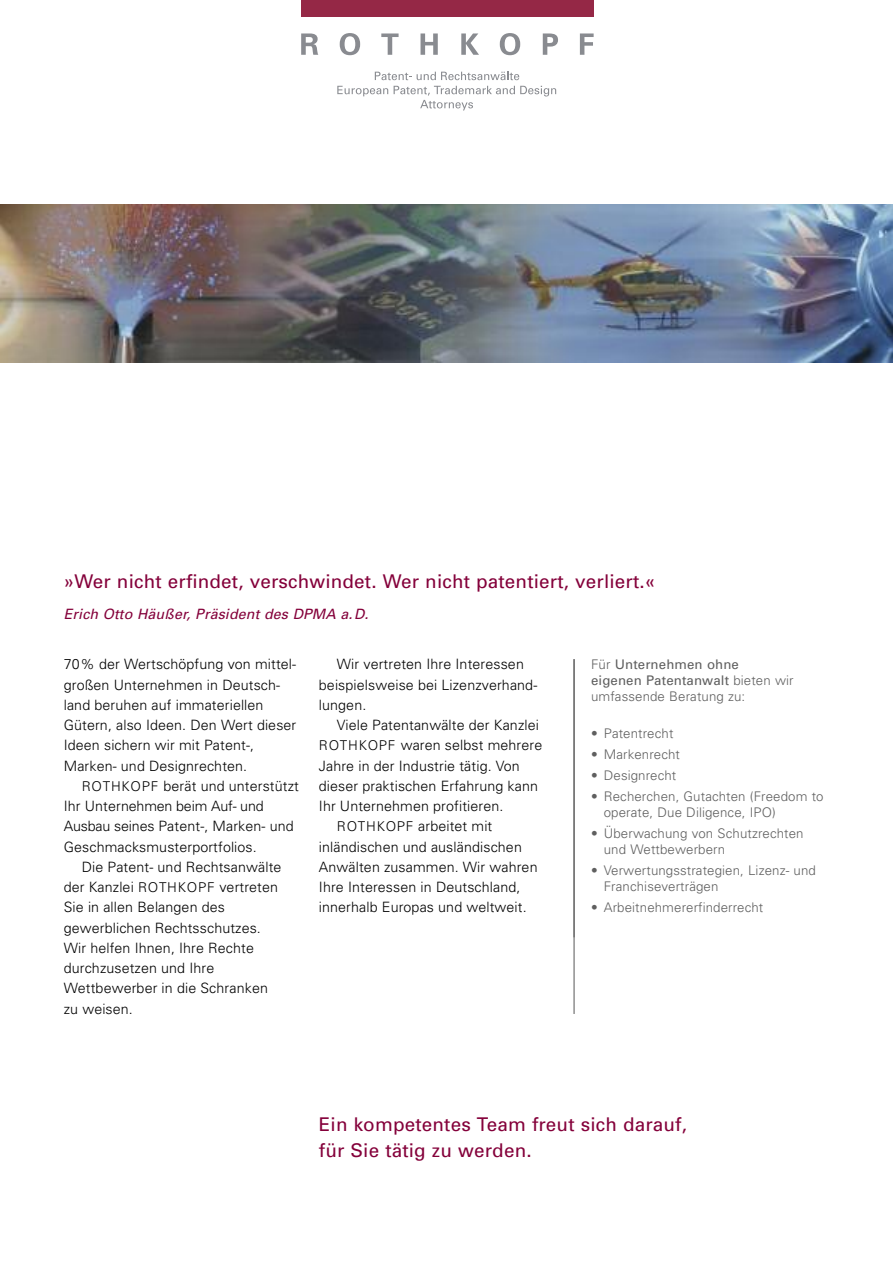
<style>
.page{position:relative;width:893px;height:1263px;background:#fff}
.page>*{position:absolute;margin:0;border:0;box-sizing:border-box;transform-origin:0 0}
.t1{font:18.9px/25.5px "Univers";letter-spacing:.01em;color:#84003a}
.t2{font:300 14.25px/20.2px "Univers";letter-spacing:.01em;color:#000}
.t3{font:italic 14.25px "Univers";letter-spacing:.01em;color:#84003a}
.t4{font:300 13.2px/16.2px "Univers";letter-spacing:.01em;color:#5f5f5f}
.t5{font:13.2px/16.2px "Univers";letter-spacing:.01em;color:#5f5f5f}
.s1{font-size:13.5px}
.s2{font-weight:300}
</style>
<div class="page">
<hr style="left:573px;top:659px;width:2px;height:355px;background:#5f5f5f">
<div style="left:301px;top:0;width:292px;height:17px;background:#952846"></div>
<svg style="left:301px;top:33px;width:17px;height:22px"></svg>
<svg style="left:340px;top:33px;width:20px;height:22px"></svg>
<svg style="left:381px;top:33px;width:18px;height:22px"></svg>
<svg style="left:421px;top:33px;width:17px;height:22px"></svg>
<svg style="left:461px;top:33px;width:18px;height:22px"></svg>
<svg style="left:500px;top:33px;width:20px;height:22px"></svg>
<svg style="left:543px;top:33px;width:15px;height:22px"></svg>
<svg style="left:580px;top:33px;width:14px;height:22px"></svg>
<svg style="left:375px;top:72px;width:144px;height:8px"></svg>
<svg style="left:337px;top:86px;width:51px;height:10px"></svg>
<svg style="left:394px;top:86px;width:162px;height:24px"></svg>
<img style="left:0;top:204px;width:893px;height:158px">
<h1 class="t1" style="left:64px;top:570px;width:593px">»Wer nicht erfindet, verschwindet. Wer nicht patentiert, verliert.«</h1>
<p class="t3" style="left:64px;top:609px;width:306px">Erich Otto Häußer, Präsident des DPMA a.D.</p>
<p class="t2" style="left:64px;top:655px;width:234px">70% der Wertschöpfung von mittel&shy;großen Unternehmen in Deutsch&shy;land beruhen auf immateriellen<br>Gütern, also Ideen. Den Wert dieser<br>Ideen sichern wir mit Patent-,<br>Marken- und Designrechten.</p>
<p class="t2" style="left:64px;top:777px;width:237px;text-indent:18px"><span class="s1">ROTHKOPF</span> berät und unterstützt<br>Ihr Unternehmen beim Auf- und<br>Ausbau seines Patent-, Marken- und<br>Geschmacksmusterportfolios.</p>
<p class="t2" style="left:64px;top:858px;width:219px;text-indent:18px">Die Patent- und Rechtsanwälte der Kanzlei <span class="s1">ROTHKOPF</span> vertreten<br>Sie in allen Belangen des gewerblichen Rechtsschutzes.<br>Wir helfen Ihnen, Ihre Rechte durchzusetzen und Ihre<br>Wettbewerber in die Schranken zu weisen.</p>
<p class="t2" style="left:319px;top:655px;width:220px;text-indent:18px">Wir vertreten Ihre Interessen beispielsweise bei Lizenzverhand&shy;lungen.</p>
<p class="t2" style="left:337px;top:716px;width:203px">Viele Patentanwälte der Kanzlei</p>
<p class="t2" style="left:319px;top:736px;width:225px"><span class="s1">ROTHKOPF</span> waren selbst mehrere</p>
<p class="t2" style="left:319px;top:757px;width:202px">Jahre in der Industrie tätig. Von</p>
<p class="t2" style="left:319px;top:777px;width:221px">dieser praktischen Erfahrung kann</p>
<p class="t2" style="left:319px;top:797px;width:186px">Ihr Unternehmen profitieren.</p>
<p class="t2" style="left:337px;top:817px;width:157px"><span class="s1">ROTHKOPF</span> arbeitet mit</p>
<p class="t2" style="left:319px;top:838px;width:205px">inländischen und ausländischen</p>
<p class="t2" style="left:319px;top:858px;width:220px">Anwälten zusammen. Wir wahren</p>
<p class="t2" style="left:319px;top:878px;width:203px">Ihre Interessen in Deutschland,</p>
<p class="t2" style="left:319px;top:898px;width:209px">innerhalb Europas und weltweit.</p>
<p class="t5" style="left:591px;top:657px;width:204px"><span class="s2">Für</span> Unternehmen ohne<br>eigenen Patentanwalt <span class="s2">bieten wir umfassende Beratung zu:</span></p>
<p class="t4" style="left:591px;top:727px;width:84px">• Patentrecht</p>
<p class="t4" style="left:591px;top:747px;width:90px">• Markenrecht</p>
<p class="t4" style="left:591px;top:768px;width:87px">• Designrecht</p>
<p class="t4" style="left:604px;top:789px;width:221px;text-indent:-13px">• Recherchen, Gutachten (Freedom to operate, Due Diligence, IPO)</p>
<p class="t4" style="left:604px;top:826px;width:201px;text-indent:-13px">• Überwachung von Schutzrechten und Wettbewerbern</p>
<p class="t4" style="left:604px;top:863px;width:214px;text-indent:-13px">• Verwertungsstrategien, Lizenz- und<br>Franchiseverträgen</p>
<p class="t4" style="left:591px;top:900px;width:174px">• Arbeitnehmererfinderrecht</p>
<h1 class="t1" style="left:319px;top:1113px;width:370px">Ein kompetentes Team freut sich darauf, für Sie tätig zu werden.</h1>
</div>
